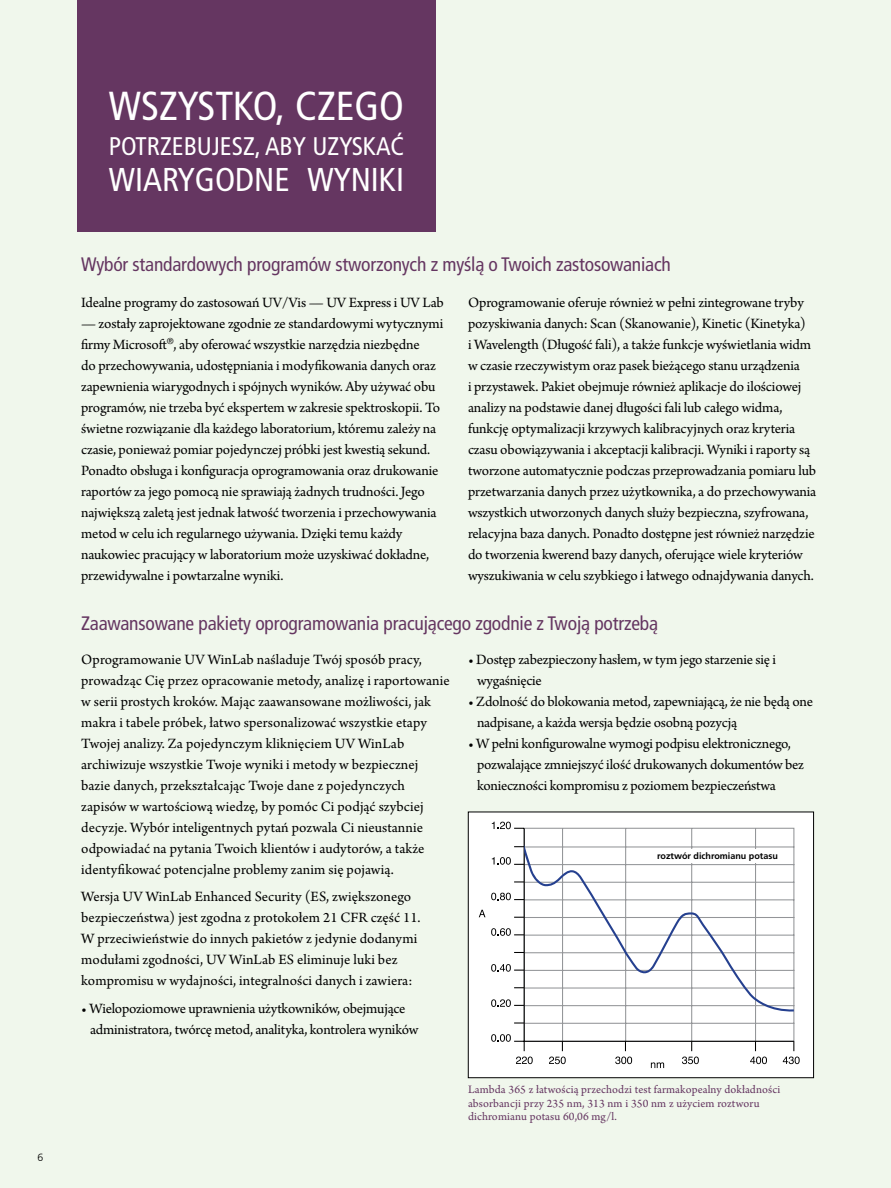
<style>
.page{position:relative;width:891px;height:1188px;background:#f0f7ec}
.page>*{position:absolute;margin:0;border:0;box-sizing:border-box;transform-origin:0 0}
.t1{font:condensed 40.5px "Frutiger LT Com";color:#fff}
.t2{font:condensed 33px "Frutiger LT Com";color:#fff}
.t3{font:condensed 25.5px "Frutiger LT Com";color:#fff}
.t4{font:condensed 19.5px "Frutiger LT Com";letter-spacing:-.01em;color:#653661}
.t5{font:15px/21px "Arno Pro";letter-spacing:-.01em;color:#000}
.t6{font:12px/13.5px "Arno Pro";letter-spacing:.01em;color:#653661}
.t7{font:300 10.5px "Frutiger LT Com";color:#000}
.t8{font:700 9px "Frutiger";color:#000}
</style>
<div class="page">
<div style="left:77px;top:0;width:359px;height:232px;background:#653661"></div>
<div style="left:468px;top:812px;width:346px;height:266px;background:#fff"></div>
<svg style="left:492px;top:822px;width:19px;height:7px"></svg>
<svg style="left:492px;top:857px;width:19px;height:8px"></svg>
<svg style="left:491px;top:893px;width:20px;height:7px"></svg>
<svg style="left:491px;top:928px;width:20px;height:8px"></svg>
<svg style="left:491px;top:964px;width:20px;height:8px"></svg>
<svg style="left:491px;top:999px;width:20px;height:8px"></svg>
<svg style="left:491px;top:1034px;width:20px;height:8px"></svg>
<svg style="left:516px;top:1057px;width:17px;height:7px"></svg>
<svg style="left:549px;top:1057px;width:17px;height:7px"></svg>
<svg style="left:615px;top:1057px;width:17px;height:7px"></svg>
<svg style="left:682px;top:1057px;width:17px;height:7px"></svg>
<svg style="left:651px;top:1062px;width:13px;height:6px"></svg>
<svg style="left:750px;top:1057px;width:17px;height:7px"></svg>
<svg style="left:783px;top:1057px;width:17px;height:7px"></svg>
<svg style="left:514px;top:827px;width:281px;height:225px"></svg>
<svg style="left:524px;top:844px;width:270px;height:168px"></svg>
<svg style="left:479px;top:910px;width:6px;height:7px"></svg>
<div style="left:468px;top:812px;width:346px;height:266px;border:1px solid #000"></div>
<div style="left:650px;top:849px;width:135px;height:13px;background:#fff"></div>
<p class="t7" style="left:38px;top:1151px;width:7px">6</p>
<h1 class="t1" style="left:109px;top:83px;width:297px">WSZYSTKO, CZEGO</h1>
<h3 class="t3" style="left:109px;top:131px;width:297px">POTRZEBUJESZ, ABY UZYSKAĆ</h3>
<h2 class="t2" style="left:109px;top:160px;width:297px">WIARYGODNE WYNIKI</h2>
<h3 class="t4" style="left:81px;top:253px;width:591px">Wybór standardowych programów stworzonych z myślą o Twoich zastosowaniach</h3>
<p class="t5" style="left:81px;top:292px;width:364px">Idealne programy do zastosowań UV/Vis — UV Express i UV Lab</p>
<p class="t5" style="left:81px;top:313px;width:364px">— zostały zaprojektowane zgodnie ze standardowymi wytycznymi firmy Microsoft<sup>®</sup>, aby oferować wszystkie narzędzia niezbędne<br>do przechowywania, udostępniania i modyfikowania danych oraz zapewnienia wiarygodnych i spójnych wyników. Aby używać obu programów, nie trzeba być ekspertem w zakresie spektroskopii. To świetne rozwiązanie dla każdego laboratorium, któremu zależy na czasie, ponieważ pomiar pojedynczej próbki jest kwestią sekund.<br>Ponadto obsługa i konfiguracja oprogramowania oraz drukowanie raportów za jego pomocą nie sprawiają żadnych trudności. Jego największą zaletą jest jednak łatwość tworzenia i przechowywania metod w celu ich regularnego używania. Dzięki temu każdy naukowiec pracujący w laboratorium może uzyskiwać dokładne, przewidywalne i powtarzalne wyniki.</p>
<p class="t5" style="left:468px;top:292px;width:350px">Oprogramowanie oferuje również w pełni zintegrowane tryby pozyskiwania danych: Scan (Skanowanie), Kinetic (Kinetyka)<br>i Wavelength (Długość fali), a także funkcje wyświetlania widm w czasie rzeczywistym oraz pasek bieżącego stanu urządzenia<br>i przystawek. Pakiet obejmuje również aplikacje do ilościowej analizy na podstawie danej długości fali lub całego widma, funkcję optymalizacji krzywych kalibracyjnych oraz kryteria czasu obowiązywania i akceptacji kalibracji. Wyniki i raporty są tworzone automatycznie podczas przeprowadzania pomiaru lub przetwarzania danych przez użytkownika, a do przechowywania wszystkich utworzonych danych służy bezpieczna, szyfrowana, relacyjna baza danych. Ponadto dostępne jest również narzędzie do tworzenia kwerend bazy danych, oferujące wiele kryteriów wyszukiwania w celu szybkiego i łatwego odnajdywania danych.</p>
<h3 class="t4" style="left:81px;top:612px;width:578px">Zaawansowane pakiety oprogramowania pracującego zgodnie z Twoją potrzebą</h3>
<p class="t5" style="left:81px;top:649px;width:370px">Oprogramowanie UV WinLab naśladuje Twój sposób pracy, prowadząc Cię przez opracowanie metody, analizę i raportowanie w serii prostych kroków. Mając zaawansowane możliwości, jak makra i tabele próbek, łatwo spersonalizować wszystkie etapy Twojej analizy. Za pojedynczym kliknięciem UV WinLab archiwizuje wszystkie Twoje wyniki i metody w bezpiecznej bazie danych, przekształcając Twoje dane z pojedynczych zapisów w wartościową wiedzę, by pomóc Ci podjąć szybciej decyzje. Wybór inteligentnych pytań pozwala Ci nieustannie odpowiadać na pytania Twoich klientów i audytorów, a także identyfikować potencjalne problemy zanim się pojawią.</p>
<p class="t5" style="left:81px;top:887px;width:341px">Wersja UV WinLab Enhanced Security (ES, zwiększonego bezpieczeństwa) jest zgodna z protokołem 21 CFR część 11.<br>W przeciwieństwie do innych pakietów z jedynie dodanymi modułami zgodności, UV WinLab ES eliminuje luki bez kompromisu w wydajności, integralności danych i zawiera:</p>
<p class="t5" style="left:90px;top:999px;width:330px;text-indent:-9px">• Wielopoziomowe uprawnienia użytkowników, obejmujące administratora, twórcę metod, analityka, kontrolera wyników</p>
<p class="t5" style="left:477px;top:649px;width:300px;text-indent:-9px">• Dostęp zabezpieczony hasłem, w tym jego starzenie się i wygaśnięcie</p>
<p class="t5" style="left:477px;top:691px;width:338px;text-indent:-9px">• Zdolność do blokowania metod, zapewniającą, że nie będą one nadpisane, a każda wersja będzie osobną pozycją</p>
<p class="t5" style="left:477px;top:733px;width:329px;text-indent:-9px">• W pełni konfigurowalne wymogi podpisu elektronicznego, pozwalające zmniejszyć ilość drukowanych dokumentów bez konieczności kompromisu z poziomem bezpieczeństwa</p>
<p class="t8" style="left:657px;top:851px;width:122px">roztwór dichromianu potasu</p>
<p class="t6" style="left:468px;top:1084px;width:314px">Lambda 365 z łatwością przechodzi test farmakopealny dokładności absorbancji przy 235 nm, 313 nm i 350 nm z użyciem roztworu dichromianu potasu 60,06 mg/l.</p>
</div>
